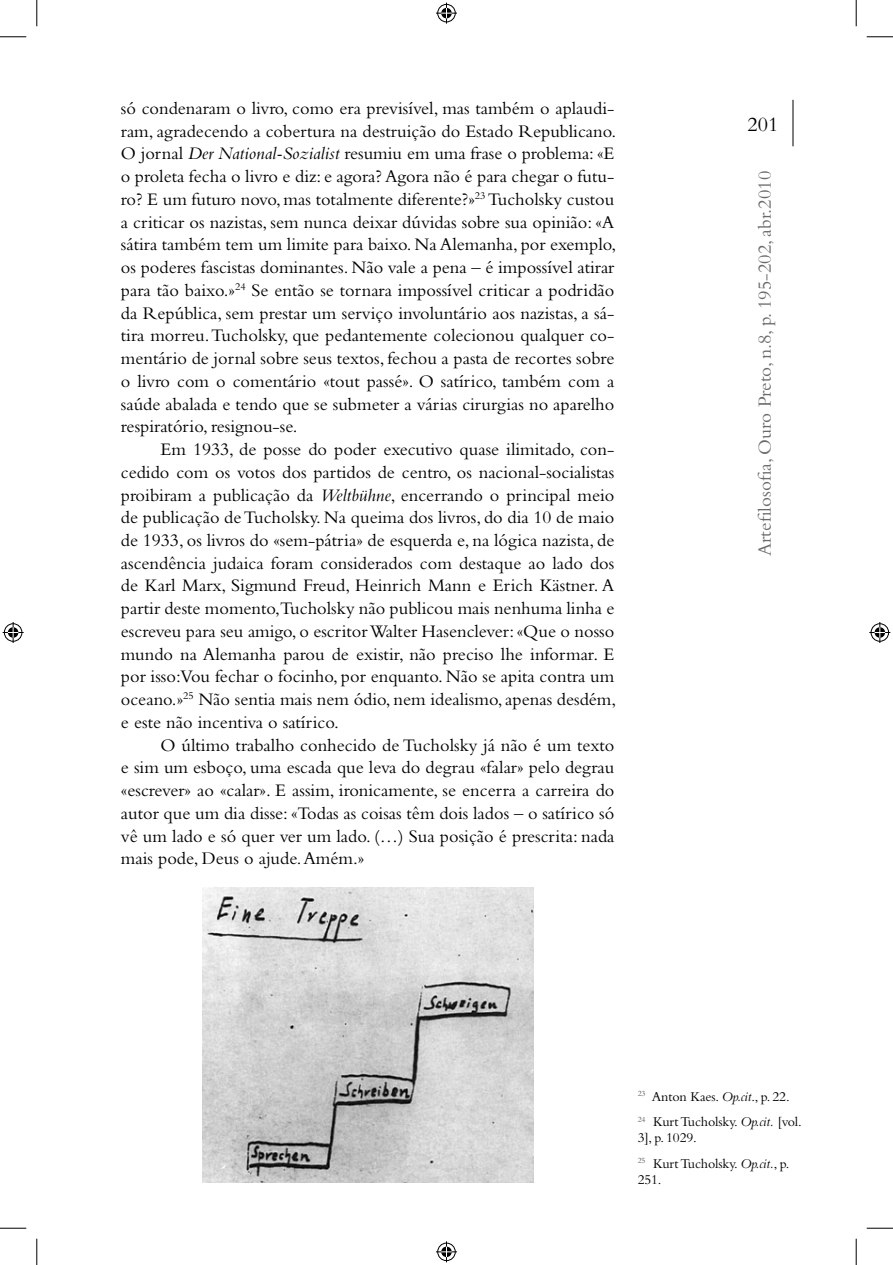
<style>
.page{position:relative;width:893px;height:1265px;background:#fff}
.page>*{position:absolute;margin:0;border:0;box-sizing:border-box;transform-origin:0 0}
.t1{font:21px "Bembo";color:#000}
.t2{font:19.25px "Bembo";color:#6b6b6b}
.t3{font:18.38px/22.8px "Bembo";color:#000;text-align:justify}
.t4{font:14px/25.7px "Bembo";letter-spacing:-.01em;color:#000}
.s1{font-style:italic}
</style>
<div class="page">
<hr style="left:792px;top:100px;width:1px;height:46px;background:#000">
<img style="left:202px;top:887px;width:331px;height:295px">
<svg style="left:0;top:36px;width:26px;height:1px"></svg>
<svg style="left:866px;top:36px;width:26px;height:1px"></svg>
<svg style="left:0;top:1227px;width:26px;height:1px"></svg>
<svg style="left:866px;top:1227px;width:26px;height:1px"></svg>
<svg style="left:36px;top:0;width:1px;height:26px"></svg>
<svg style="left:36px;top:1238px;width:1px;height:26px"></svg>
<svg style="left:855px;top:0;width:1px;height:26px"></svg>
<svg style="left:855px;top:1238px;width:1px;height:26px"></svg>
<svg style="left:436px;top:3px;width:21px;height:21px"></svg>
<svg style="left:436px;top:1241px;width:21px;height:20px"></svg>
<svg style="left:3px;top:622px;width:21px;height:21px"></svg>
<svg style="left:869px;top:622px;width:20px;height:21px"></svg>
<p class="t3" style="left:121px;top:98px;width:496px">só condenaram o livro, como era previsível, mas também o aplaudi&shy;ram, agradecendo a cobertura na destruição do Estado Republicano.<br>O jornal <span class="s1">Der National-Sozialist</span> resumiu em uma frase o problema: «E o proleta fecha o livro e diz: e agora? Agora não é para chegar o futu&shy;ro? E um futuro novo, mas totalmente diferente?»<sup>23</sup> Tucholsky custou a criticar os nazistas, sem nunca deixar dúvidas sobre sua opinião: «A sátira também tem um limite para baixo. Na Alemanha, por exemplo, os poderes fascistas dominantes. Não vale a pena – é impossível atirar para tão baixo.»<sup>24</sup> Se então se tornara impossível criticar a podridão da República, sem prestar um serviço involuntário aos nazistas, a sá&shy;tira morreu. Tucholsky, que pedantemente colecionou qualquer co&shy;mentário de jornal sobre seus textos, fechou a pasta de recortes sobre o livro com o comentário «tout passé». O satírico, também com a saúde abalada e tendo que se submeter a várias cirurgias no aparelho respiratório, resignou-se.</p>
<p class="t3" style="left:121px;top:439px;width:496px;text-indent:40px">Em 1933, de posse do poder executivo quase ilimitado, con&shy;cedido com os votos dos partidos de centro, os nacional-socialistas proibiram a publicação da <span class="s1">Weltbühne</span>, encerrando o principal meio de publicação de Tucholsky. Na queima dos livros, do dia 10 de maio de 1933, os livros do «sem-pátria» de esquerda e, na lógica nazista, de ascendência judaica foram considerados com destaque ao lado dos de Karl Marx, Sigmund Freud, Heinrich Mann e Erich Kästner. A partir deste momento,Tucholsky não publicou mais nenhuma linha e escreveu para seu amigo, o escritor Walter Hasenclever: «Que o nosso mundo na Alemanha parou de existir, não preciso lhe informar. E por isso:Vou fechar o focinho, por enquanto. Não se apita contra um oceano.»<sup>25</sup> Não sentia mais nem ódio, nem idealismo, apenas desdém, e este não incentiva o satírico.</p>
<p class="t3" style="left:121px;top:735px;width:495px;text-indent:40px">O último trabalho conhecido de Tucholsky já não é um texto e sim um esboço, uma escada que leva do degrau «falar» pelo degrau «escrever» ao «calar». E assim, ironicamente, se encerra a carreira do autor que um dia disse: «Todas as coisas têm dois lados – o satírico só vê um lado e só quer ver um lado. (…) Sua posição é prescrita: nada mais pode, Deus o ajude. Amém.»</p>
<p class="t1" style="left:747px;top:117px;width:32px">201</p>
<p class="t2" style="left:757px;top:556px;width:387px;rotate:-90deg">Artefilosofia, Ouro Preto, n.8, p. 195-202, abr.2010</p>
<p class="t4" style="left:637px;top:1084px;width:165px"><sup>23</sup> Anton Kaes. <span class="s1">Op.cit</span>., p. 22.<br><sup>24</sup> Kurt Tucholsky. <span class="s1">Op.cit.</span> [vol.</p>
<p class="t4" style="left:637px;top:1125px;width:153px">3], p. 1029.<br><sup>25</sup> Kurt Tucholsky. <span class="s1">Op.cit.</span>, p.</p>
<p class="t4" style="left:637px;top:1167px;width:25px">251.</p>
</div>
